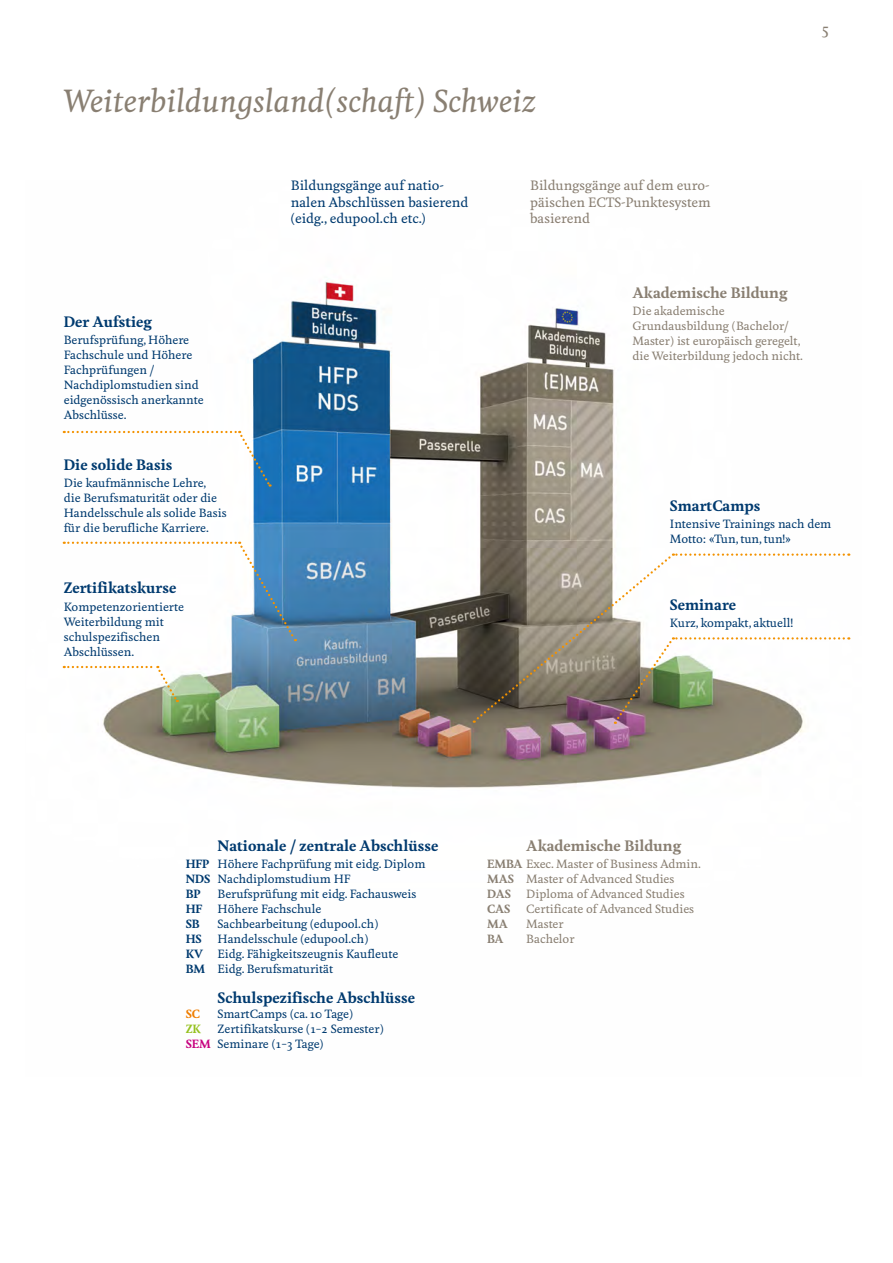
<style>
.page{position:relative;width:893px;height:1263px;background:#fff}
.page>*{position:absolute;margin:0;border:0;box-sizing:border-box;transform-origin:0 0}
.t1{font:italic 500 30px "Feijoa";color:#897f72}
.t2{font:700 14.25px "Feijoa";color:#003a6f}
.t3{font:700 14.25px "Feijoa";color:#897f72}
.t4{font:500 14.25px "Feijoa";color:#897f72}
.t5{font:500 12.75px/16.5px "Feijoa";color:#003a6f}
.t6{font:500 12.75px/16.5px "Feijoa";color:#897f72;text-align:justify}
.t7{font:500 11.25px/15px "Feijoa";color:#003a6f}
.t8{font:500 11.25px/15px "Feijoa";color:#897f72}
.t9{font:700 11.25px "Feijoa";color:#003a6f}
.t10{font:700 11.25px "Feijoa";letter-spacing:-.005em;color:#897f72}
.t11{font:700 11.25px "Feijoa";color:#ef7d00}
.t12{font:700 11.25px "Feijoa";color:#95c11f}
.s1{font-weight:700}
.s2{font-weight:700;color:#c7027f}
</style>
<div class="page">
<img style="left:62px;top:281px;width:789px;height:507px">
<svg style="left:64px;top:431px;width:208px;height:56px"></svg>
<svg style="left:64px;top:542px;width:233px;height:99px"></svg>
<svg style="left:64px;top:666px;width:115px;height:36px"></svg>
<svg style="left:472px;top:553px;width:377px;height:171px"></svg>
<h1 class="t1" style="left:64px;top:82px;width:473px">Weiterbildungsland(schaft) Schweiz</h1>
<p class="t4" style="left:822px;top:20px;width:9px">5</p>
<p class="t2" style="left:64px;top:312px;width:90px">Der Aufstieg</p>
<p class="t7" style="left:64px;top:333px;width:141px">Berufsprüfung, Höhere<br>Fachschule und Höhere<br>Fachprüfungen /<br>Nachdiplomstudien sind eidgenössisch anerkannte<br>Abschlüsse.</p>
<p class="t5" style="left:291px;top:178px;width:179px">Bildungsgänge auf natio&shy;nalen Abschlüssen basierend (eidg., edupool.ch etc.)</p>
<p class="t6" style="left:530px;top:178px;width:182px">Bildungsgänge auf dem euro&shy;päischen ECTS-Punktesystem basierend</p>
<p class="t3" style="left:632px;top:283px;width:157px">Akademische Bildung</p>
<p class="t8" style="left:632px;top:304px;width:172px">Die akademische<br>Grundausbildung (Bachelor/<br>Master) ist europäisch geregelt, die Weiterbildung jedoch nicht.</p>
<p class="t2" style="left:64px;top:455px;width:110px">Die solide Basis</p>
<p class="t7" style="left:64px;top:476px;width:164px">Die kaufmännische Lehre,<br>die Berufsmaturität oder die<br>Handelsschule als solide Basis für die berufliche Karriere.</p>
<p class="t2" style="left:64px;top:578px;width:114px">Zertifikatskurse</p>
<p class="t7" style="left:64px;top:599px;width:122px">Kompetenzorientierte<br>Weiterbildung mit schulspezifischen<br>Abschlüssen.</p>
<p class="t2" style="left:670px;top:495px;width:92px">SmartCamps</p>
<p class="t7" style="left:670px;top:516px;width:163px">Intensive Trainings nach dem<br>Motto: «Tun, tun, tun!»</p>
<p class="t2" style="left:670px;top:595px;width:68px">Seminare</p>
<p class="t7" style="left:670px;top:616px;width:125px">Kurz, kompakt, aktuell!</p>
<p class="t2" style="left:218px;top:835px;width:222px">Nationale / zentrale Abschlüsse</p>
<p class="t7" style="left:186px;top:856px;width:241px"><span class="s1">HFP</span> Höhere Fachprüfung mit eidg. Diplom<br><span class="s1">NDS</span> Nachdiplomstudium HF<br><span class="s1">BP</span></p>
<p class="t7" style="left:218px;top:886px;width:200px">Berufsprüfung mit eidg. Fachausweis</p>
<p class="t9" style="left:186px;top:901px;width:18px">HF</p>
<p class="t7" style="left:218px;top:901px;width:105px">Höhere Fachschule</p>
<p class="t9" style="left:186px;top:916px;width:16px">SB</p>
<p class="t7" style="left:218px;top:916px;width:162px">Sachbearbeitung (edupool.ch)</p>
<p class="t9" style="left:186px;top:931px;width:18px">HS</p>
<p class="t7" style="left:218px;top:931px;width:152px">Handelsschule (edupool.ch)</p>
<p class="t9" style="left:186px;top:946px;width:19px">KV</p>
<p class="t7" style="left:186px;top:946px;width:214px;text-indent:32px">Eidg. Fähigkeitszeugnis Kaufleute<br><span class="s1">BM</span> Eidg. Berufsmaturität</p>
<p class="t2" style="left:218px;top:987px;width:199px">Schulspezifische Abschlüsse</p>
<p class="t11" style="left:186px;top:1006px;width:16px">SC</p>
<p class="t7" style="left:218px;top:1006px;width:137px">SmartCamps (ca. 10 Tage)</p>
<p class="t12" style="left:186px;top:1021px;width:17px">ZK</p>
<p class="t7" style="left:186px;top:1021px;width:200px;text-indent:32px">Zertifikatskurse (1–2 Semester)<br><span class="s2">SEM</span> Seminare (1–3 Tage)</p>
<p class="t3" style="left:526px;top:835px;width:157px">Akademische Bildung</p>
<p class="t8" style="left:487px;top:856px;width:215px"><span class="s1">EMBA</span> Exec. Master of Business Admin.<br><span class="s1">MAS</span> Master of Advanced Studies<br><span class="s1">DAS</span></p>
<p class="t8" style="left:526px;top:886px;width:160px">Diploma of Advanced Studies</p>
<p class="t10" style="left:487px;top:901px;width:25px">CAS</p>
<p class="t8" style="left:526px;top:901px;width:169px">Certificate of Advanced Studies</p>
<p class="t10" style="left:487px;top:916px;width:22px">MA</p>
<p class="t8" style="left:526px;top:916px;width:39px">Master</p>
<p class="t10" style="left:487px;top:931px;width:18px">BA</p>
<p class="t8" style="left:526px;top:931px;width:50px">Bachelor</p>
</div>
